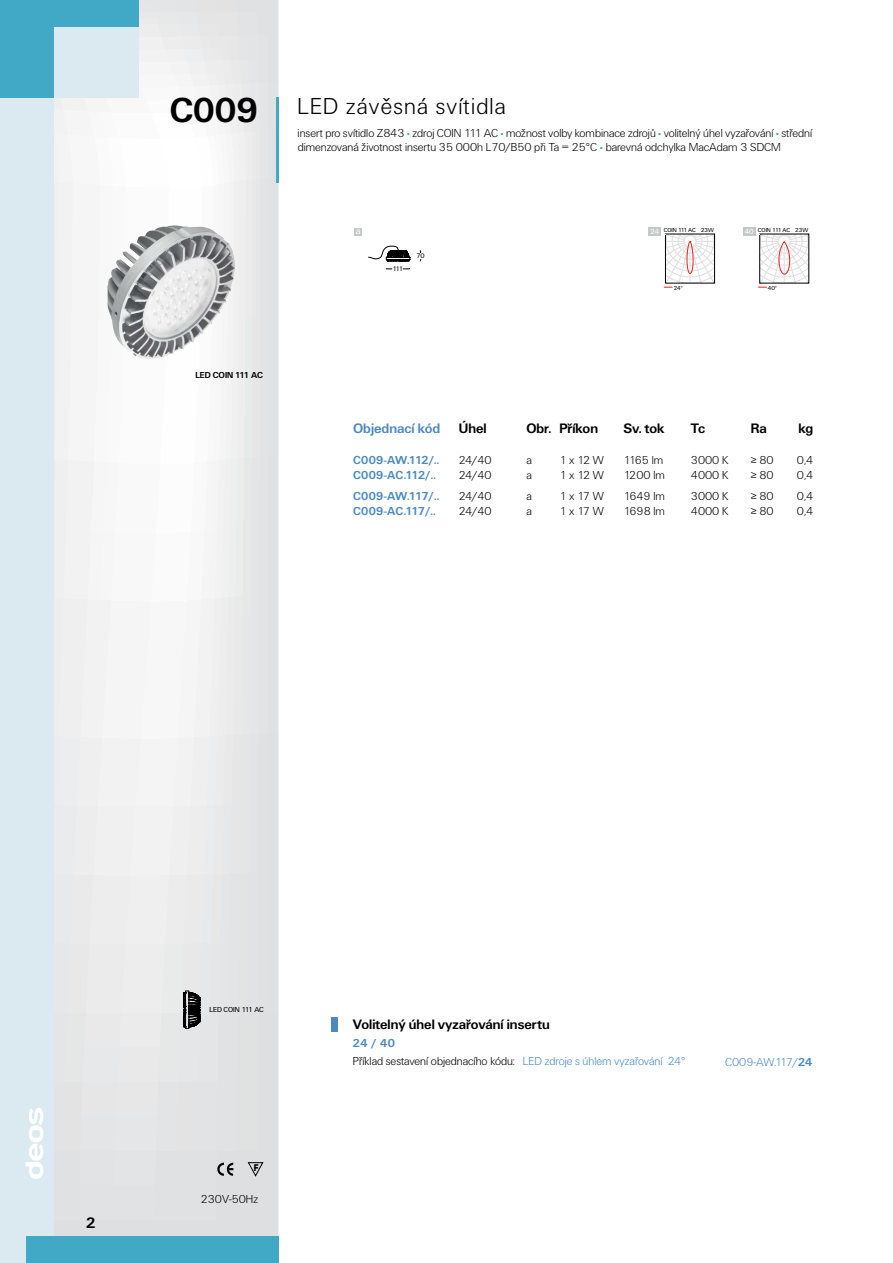
<style>
.page{position:relative;width:893px;height:1263px;background:#fff}
.page>*{position:absolute;margin:0;border:0;box-sizing:border-box;transform-origin:0 0}
.t1{font:700 36px "U001 DOT";color:#000}
.t2{font:24px "U001 DOT Ligh";letter-spacing:.05em;color:#000}
.t3{font:700 15.75px "U001 DOT";color:#000}
.t4{font:700 14.25px "U001 DOT";color:#000}
.t5{font:700 14.25px "U001 DOT";color:#4c8ac1}
.t6{font:12px/14.4px "U001 DOT Ligh";color:#000}
.t7{font:700 12px/14.4px "U001 DOT";letter-spacing:.025em;color:#4c8ac1}
.t8{font:12px "U001 DOT Ligh";letter-spacing:-.02em;color:#4c8ac1}
.t9{font:10.05px "Eurostile Black CE";color:#000;scale:.86 1}
.t10{font:9.75px "U001 DOT";color:#fff}
.t11{font:700 9px "U001 DOT";color:#000}
.t12{font:7.5px "U001 DOT";letter-spacing:-.005em;color:#000}
.t13{font:7.05px "U001 DOT";color:#000}
.t14{font:6px "U001 DOT";color:#000}
.s1{font-family:"Verdana";font-size:9px;color:#41a8c6}
.s2{font-size:7.5px;color:#fff}
.s3{color:#4c8ac1}
.s4{font-family:"U001 DOT";font-weight:700}
</style>
<div class="page">
<div style="left:354px;top:228px;width:8px;height:8px;background:#c6c7c8"></div>
<svg style="left:368px;top:246px;width:42px;height:16px"></svg>
<svg style="left:386px;top:268px;width:6px;height:2px"></svg>
<svg style="left:403px;top:268px;width:7px;height:2px"></svg>
<svg style="left:53px;top:0;width:226px;height:1236px"></svg>
<div style="left:0;top:0;width:138px;height:98px;background:#dbe9f0"></div>
<div style="left:0;top:0;width:53px;height:1263px;background:#dbe9f0"></div>
<div style="left:0;top:0;width:53px;height:98px;background:#41a8c6"></div>
<div style="left:0;top:0;width:138px;height:27px;background:#41a8c6"></div>
<div style="left:26px;top:1236px;width:253px;height:27px;background:#41a8c6"></div>
<svg style="left:26px;top:1108px;width:17px;height:71px"></svg>
<hr style="left:276px;top:98px;width:3px;height:85px;background:#41a8c6">
<svg style="left:217px;top:1162px;width:16px;height:14px"></svg>
<svg style="left:247px;top:1162px;width:16px;height:15px"></svg>
<div style="left:332px;top:1017px;width:6px;height:14px;background:#4c8ac1"></div>
<svg style="left:183px;top:990px;width:17px;height:39px"></svg>
<img style="left:116px;top:226px;width:55px;height:42px">
<div style="left:649px;top:228px;width:12px;height:8px;background:#c6c7c8"></div>
<svg style="left:664px;top:234px;width:51px;height:54px"></svg>
<div style="left:743px;top:228px;width:12px;height:8px;background:#c6c7c8"></div>
<svg style="left:758px;top:234px;width:51px;height:54px"></svg>
<h1 class="t1" style="left:170px;top:89px;width:90px">C009</h1>
<p class="t11" style="left:195px;top:370px;width:69px">LED COIN 111 AC</p>
<h2 class="t2" style="left:298px;top:93px;width:210px">LED závěsná svítidla</h2>
<p class="t6" style="left:298px;top:126px;width:516px">insert pro svítidlo Z843 <span class="s1">▪</span> zdroj COIN 111 AC <span class="s1">▪</span> možnost volby kombinace zdrojů <span class="s1">▪</span> volitelný úhel vyzařování <span class="s1">▪</span> střední dimenzovaná životnost insertu 35 000h L70/B50 při Ta = 25°C <span class="s1">▪</span> barevná odchylka MacAdam 3 SDCM</p>
<p class="t10" style="left:356px;top:226px;width:6px">a</p>
<p class="t13" style="left:392px;top:265px;width:12px">111</p>
<p class="t13" style="left:416px;top:252px;width:10px">70</p>
<p class="t14" style="left:651px;top:227px;width:47px"><span class="s2">24</span> COIN 111 AC</p>
<p class="t14" style="left:701px;top:227px;width:14px">23W</p>
<p class="t14" style="left:745px;top:227px;width:47px"><span class="s2">40</span> COIN 111 AC</p>
<p class="t14" style="left:795px;top:227px;width:14px">23W</p>
<p class="t14" style="left:674px;top:284px;width:10px">24°</p>
<p class="t14" style="left:768px;top:284px;width:11px">40°</p>
<p class="t5" style="left:353px;top:420px;width:89px">Objednací kód</p>
<p class="t7" style="left:353px;top:453px;width:88px">C009-AW.112/..<br>C009-AC.112/..</p>
<p class="t7" style="left:353px;top:489px;width:88px">C009-AW.117/..<br>C009-AC.117/..</p>
<p class="t4" style="left:459px;top:420px;width:29px">Úhel</p>
<p class="t6" style="left:459px;top:453px;width:34px">24/40<br>24/40</p>
<p class="t6" style="left:459px;top:489px;width:34px">24/40<br>24/40</p>
<p class="t4" style="left:526px;top:420px;width:26px">Obr.</p>
<p class="t6" style="left:526px;top:453px;width:7px">a a</p>
<p class="t6" style="left:526px;top:489px;width:7px">a a</p>
<p class="t4" style="left:559px;top:420px;width:40px">Příkon</p>
<p class="t6" style="left:559px;top:453px;width:46px">1 x 12 W<br>1 x 12 W</p>
<p class="t6" style="left:559px;top:489px;width:46px">1 x 17 W<br>1 x 17 W</p>
<p class="t4" style="left:623px;top:420px;width:43px">Sv. tok</p>
<p class="t6" style="left:623px;top:453px;width:43px">1165 lm<br>1200 lm</p>
<p class="t6" style="left:623px;top:489px;width:43px">1649 lm<br>1698 lm</p>
<p class="t4" style="left:691px;top:420px;width:16px">Tc</p>
<p class="t6" style="left:691px;top:453px;width:39px">3000 K<br>4000 K</p>
<p class="t6" style="left:691px;top:489px;width:39px">3000 K<br>4000 K</p>
<p class="t4" style="left:751px;top:420px;width:18px">Ra</p>
<p class="t6" style="left:751px;top:453px;width:24px">≥ 80 ≥ 80</p>
<p class="t6" style="left:751px;top:489px;width:24px">≥ 80 ≥ 80</p>
<p class="t4" style="left:799px;top:420px;width:16px">kg</p>
<p class="t6" style="left:797px;top:453px;width:18px">0,4<br>0,4</p>
<p class="t6" style="left:797px;top:489px;width:18px">0,4<br>0,4</p>
<h3 class="t3" style="left:86px;top:1214px;width:11px">2</h3>
<p class="t12" style="left:209px;top:1005px;width:56px">LED COIN 111 AC</p>
<p class="t9" style="left:254px;top:1161px;width:7px">F</p>
<p class="t6" style="left:201px;top:1192px;width:59px">230V-50Hz</p>
<p class="t4" style="left:353px;top:1016px;width:198px">Volitelný úhel vyzařování insertu</p>
<p class="t7" style="left:353px;top:1036px;width:44px">24 / 40</p>
<p class="t6" style="left:353px;top:1054px;width:334px">Příklad sestavení objednacího kódu: <span class="s3">LED zdroje s úhlem vyzařování 24°</span></p>
<p class="t8" style="left:725px;top:1055px;width:89px">C009-AW.117/<span class="s4">24</span></p>
</div>
